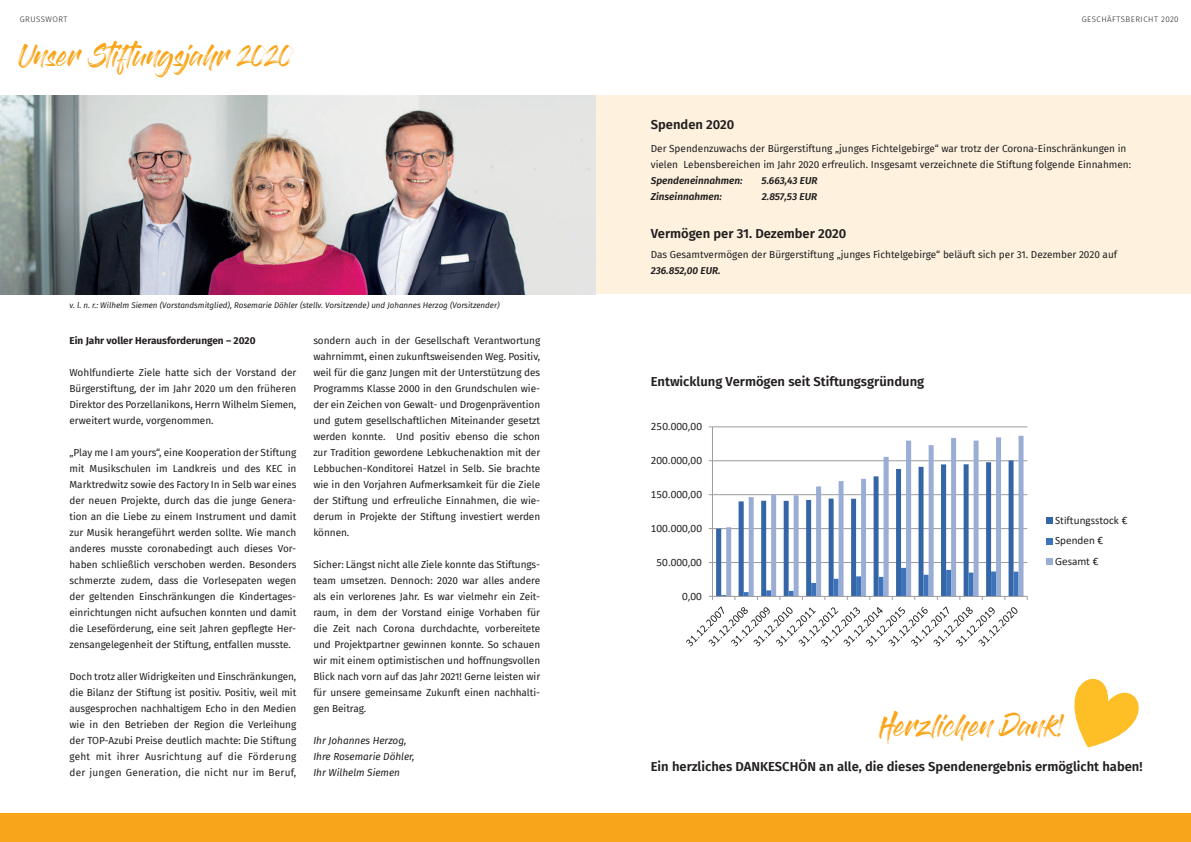
<style>
.page{position:relative;width:1191px;height:842px;background:#fff}
.page>*{position:absolute;margin:0;border:0;box-sizing:border-box;transform-origin:0 0}
.t1{font:22px "Gloss And Bloom";letter-spacing:-.01em;color:#f9a51b}
.t2{font:600 13px "Fira Sans";color:#231f20}
.t3{font:11.2px/20.3px "Calibri";color:#231f20}
.t4{font:10px/16px "Fira Sans";color:#231f20;text-align:justify}
.t5{font:italic 600 10px "Fira Sans";color:#231f20}
.t6{font:italic 10px/16px "Fira Sans";color:#231f20}
.t7{font:700 10px "Fira Sans";color:#231f20}
.t8{font:italic 8px "Fira Sans";color:#231f20}
.t9{font:300 8px "Fira Sans";letter-spacing:.06em;color:#231f20}
</style>
<div class="page">
<div style="left:595px;top:96px;width:596px;height:198px;background:#fef2df"></div>
<img style="left:0;top:96px;width:595px;height:198px">
<div style="left:0;top:814px;width:1191px;height:28px;background:#f9a51b"></div>
<svg style="left:690px;top:426px;width:363px;height:221px"></svg>
<hr style="left:712px;top:562px;width:315px;height:1px;background:#9b9ca0">
<hr style="left:712px;top:528px;width:315px;height:1px;background:#9b9ca0">
<hr style="left:712px;top:494px;width:315px;height:1px;background:#9b9ca0">
<hr style="left:712px;top:460px;width:315px;height:1px;background:#9b9ca0">
<hr style="left:712px;top:427px;width:315px;height:1px;background:#9b9ca0">
<svg style="left:716px;top:460px;width:10px;height:136px"></svg>
<svg style="left:726px;top:436px;width:297px;height:160px"></svg>
<hr style="left:712px;top:427px;width:1px;height:169px;background:#9b9ca0">
<hr style="left:712px;top:596px;width:315px;height:1px;background:#9b9ca0">
<svg style="left:709px;top:596px;width:4px;height:4px"></svg>
<svg style="left:721px;top:568px;width:297px;height:32px"></svg>
<svg style="left:686px;top:606px;width:331px;height:40px"></svg>
<svg style="left:1046px;top:518px;width:6px;height:6px"></svg>
<svg style="left:1046px;top:538px;width:6px;height:6px"></svg>
<svg style="left:1046px;top:558px;width:6px;height:6px"></svg>
<svg style="left:1042px;top:614px;width:11px;height:33px"></svg>
<svg style="left:1074px;top:679px;width:64px;height:68px"></svg>
<p class="t9" style="left:20px;top:13px;width:49px">GRUSSWORT</p>
<h1 class="t1" style="left:18px;top:46px;width:277px">Unser Stiftungsjahr 2020</h1>
<p class="t8" style="left:69px;top:299px;width:432px">v. l. n. r.: Wilhelm Siemen (Vorstandsmitglied), Rosemarie Döhler (stellv. Vorsitzende) und Johannes Herzog (Vorsitzender)</p>
<p class="t7" style="left:69px;top:333px;width:188px">Ein Jahr voller Herausforderungen – 2020</p>
<p class="t4" style="left:69px;top:364px;width:228px">Wohlfundierte Ziele hatte sich der Vorstand der Bürgerstiftung, der im Jahr 2020 um den früheren Direktor des Porzellanikons, Herrn Wilhelm Siemen, erweitert wurde, vorgenommen.</p>
<p class="t4" style="left:69px;top:444px;width:228px">„Play me I am yours“, eine Kooperation der Stiftung mit Musikschulen im Landkreis und des KEC in Marktredwitz sowie des Factory In in Selb war eines der neuen Projekte, durch das die junge Genera&shy;tion an die Liebe zu einem Instrument und damit zur Musik herangeführt werden sollte. Wie manch anderes musste coronabedingt auch dieses Vor&shy;haben schließlich verschoben werden. Besonders schmerzte zudem, dass die Vorlesepaten wegen der geltenden Einschränkungen die Kindertages&shy;einrichtungen nicht aufsuchen konnten und damit die Leseförderung, eine seit Jahren gepflegte Her&shy;zensangelegenheit der Stiftung, entfallen musste.</p>
<p class="t4" style="left:69px;top:668px;width:228px">Doch trotz aller Widrigkeiten und Einschränkungen, die Bilanz der Stiftung ist positiv. Positiv, weil mit ausgesprochen nachhaltigem Echo in den Medien wie in den Betrieben der Region die Verleihung der TOP-Azubi Preise deutlich machte: Die Stiftung geht mit ihrer Ausrichtung auf die Förderung der jungen Generation, die nicht nur im Beruf,</p>
<p class="t4" style="left:313px;top:332px;width:228px">sondern auch in der Gesellschaft Verantwortung wahrnimmt, einen zukunftsweisenden Weg. Positiv, weil für die ganz Jungen mit der Unterstützung des Programms Klasse 2000 in den Grundschulen wie&shy;der ein Zeichen von Gewalt- und Drogenprävention und gutem gesellschaftlichen Miteinander gesetzt werden konnte. Und positiv ebenso die schon zur Tradition gewordene Lebkuchenaktion mit der Lebbuchen-Konditorei Hatzel in Selb. Sie brachte wie in den Vorjahren Aufmerksamkeit für die Ziele der Stiftung und erfreuliche Einnahmen, die wie&shy;derum in Projekte der Stiftung investiert werden können.</p>
<p class="t4" style="left:313px;top:556px;width:228px">Sicher: Längst nicht alle Ziele konnte das Stiftungs&shy;team umsetzen. Dennoch: 2020 war alles andere als ein verlorenes Jahr. Es war vielmehr ein Zeit&shy;raum, in dem der Vorstand einige Vorhaben für die Zeit nach Corona durchdachte, vorbereitete und Projektpartner gewinnen konnte. So schauen wir mit einem optimistischen und hoffnungsvollen Blick nach vorn auf das Jahr 2021! Gerne leisten wir für unsere gemeinsame Zukunft einen nachhalti&shy;gen Beitrag.</p>
<p class="t6" style="left:313px;top:732px;width:103px">Ihr Johannes Herzog,<br>Ihre Rosemarie Döhler,<br>Ihr Wilhelm Siemen</p>
<h2 class="t2" style="left:651px;top:115px;width:85px">Spenden 2020</h2>
<p class="t9" style="left:1081px;top:13px;width:98px">GESCHÄFTSBERICHT 2020</p>
<p class="t4" style="left:651px;top:141px;width:482px">Der Spendenzuwachs der Bürgerstiftung „junges Fichtelgebirge“ war trotz der Corona-Einschränkungen in vielen Lebensbereichen im Jahr 2020 erfreulich. Insgesamt verzeichnete die Stiftung folgende Einnahmen:</p>
<p class="t5" style="left:651px;top:174px;width:93px">Spendeneinnahmen:</p>
<p class="t5" style="left:761px;top:174px;width:57px">5.663,43 EUR</p>
<p class="t5" style="left:651px;top:190px;width:73px">Zinseinnahmen:</p>
<p class="t5" style="left:762px;top:190px;width:57px">2.857,53 EUR</p>
<h2 class="t2" style="left:651px;top:225px;width:197px">Vermögen per 31. Dezember 2020</h2>
<p class="t4" style="left:651px;top:246px;width:468px">Das Gesamtvermögen der Bürgerstiftung „junges Fichtelgebirge“ beläuft sich per 31. Dezember 2020 auf</p>
<p class="t5" style="left:651px;top:263px;width:71px">236.852,00 EUR.</p>
<h2 class="t2" style="left:651px;top:373px;width:275px">Entwicklung Vermögen seit Stiftungsgründung</h2>
<p class="t3" style="left:651px;top:417px;width:53px">250.000,00</p>
<p class="t3" style="left:651px;top:451px;width:53px">200.000,00</p>
<p class="t3" style="left:651px;top:485px;width:53px">150.000,00</p>
<p class="t3" style="left:651px;top:519px;width:53px">100.000,00</p>
<p class="t3" style="left:656px;top:553px;width:47px">50.000,00</p>
<p class="t3" style="left:682px;top:587px;width:21px">0,00</p>
<p class="t3" style="left:1055px;top:511px;width:74px">Stiftungsstock €<br>Spenden €<br>Gesamt €</p>
<h1 class="t1" style="left:879px;top:715px;width:188px">Herzlichen Dank!</h1>
<h2 class="t2" style="left:651px;top:757px;width:493px">Ein herzliches DANKESCHÖN an alle, die dieses Spendenergebnis ermöglicht haben!</h2>
</div>
